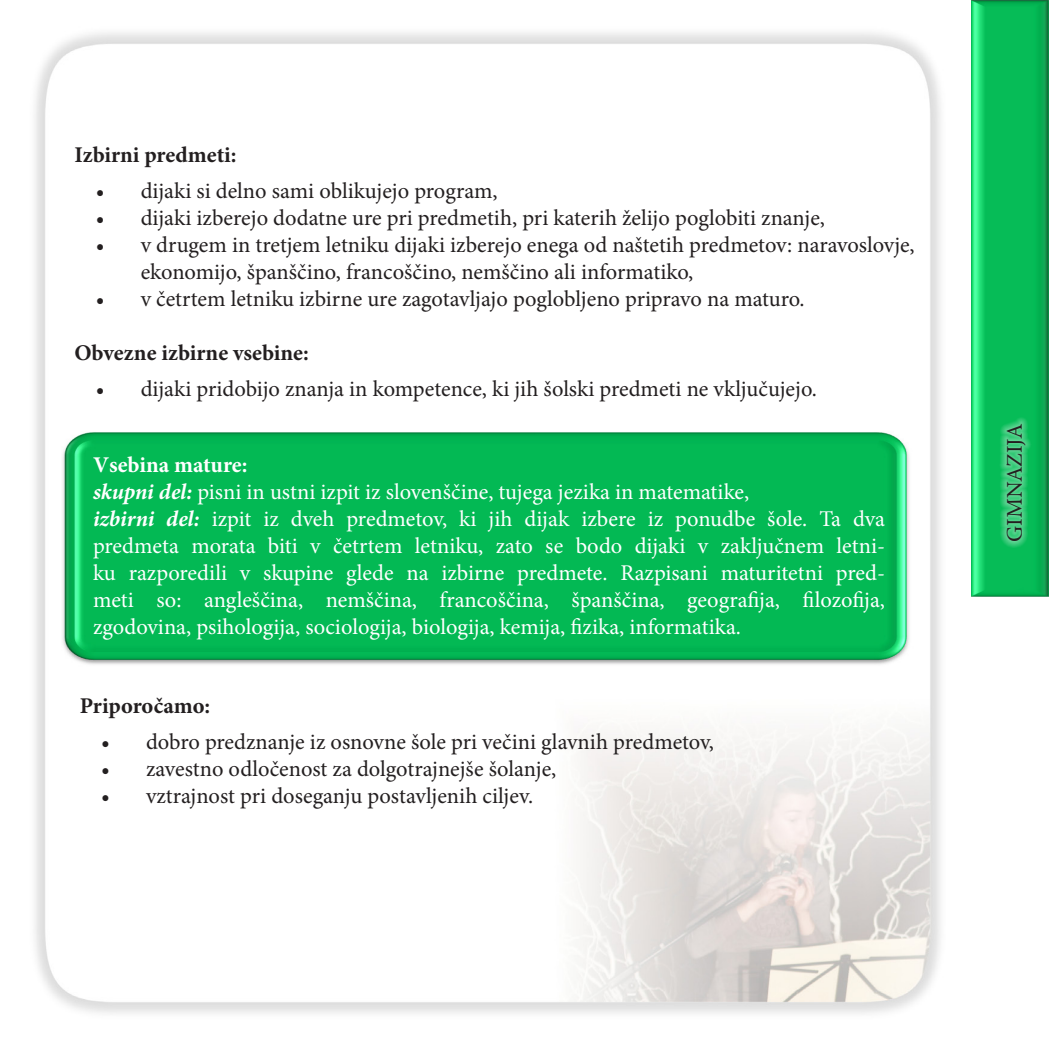
<style>
.page{position:relative;width:1049px;height:1049px;background:#fff}
.page>*{position:absolute;margin:0;border:0;box-sizing:border-box;transform-origin:0 0}
.t1{font:22.5px/27px "Minion Pro";color:#231f20}
.t2{font:22.5px/27px "Minion Pro";color:#fff;text-align:justify}
.t3{font:700 22.5px "Minion Pro";color:#231f20}
.t4{font:700 22.5px "Minion Pro";color:#fff}
.s1{font-weight:700;font-style:italic}
</style>
<div class="page">
<img style="left:35px;top:32px;width:906px;height:982px">
<img style="left:61px;top:428px;width:854px;height:241px">
<img style="left:971px;top:0;width:77px;height:596px">
<div style="left:999px;top:417px;width:32px;height:130px;background:#fff;opacity:.75"></div>
<p class="t3" style="left:74px;top:139px;width:164px">Izbirni predmeti:</p>
<p class="t1" style="left:96px;top:177px;width:403px">• dijaki si delno sami oblikujejo program,</p>
<p class="t1" style="left:96px;top:204px;width:731px">• dijaki izberejo dodatne ure pri predmetih, pri katerih želijo poglobiti znanje,</p>
<p class="t1" style="left:141px;top:231px;width:775px;text-indent:-45px">• v drugem in tretjem letniku dijaki izberejo enega od naštetih predmetov: naravoslovje, ekonomijo, španščino, francoščino, nemščino ali informatiko,</p>
<p class="t1" style="left:96px;top:285px;width:710px">• v četrtem letniku izbirne ure zagotavljajo poglobljeno pripravo na maturo.</p>
<p class="t3" style="left:74px;top:337px;width:236px">Obvezne izbirne vsebine:</p>
<p class="t1" style="left:96px;top:375px;width:723px">• dijaki pridobijo znanja in kompetence, ki jih šolski predmeti ne vključujejo.</p>
<p class="t4" style="left:93px;top:449px;width:156px">Vsebina mature:</p>
<p class="t2" style="left:93px;top:478px;width:658px"><span class="s1">skupni del:</span> pisni in ustni izpit iz slovenščine, tujega jezika in matematike,</p>
<p class="t2" style="left:93px;top:505px;width:794px"><span class="s1">izbirni del:</span> izpit iz dveh predmetov, ki jih dijak izbere iz ponudbe šole. Ta dva predmeta morata biti v četrtem letniku, zato se bodo dijaki v zaključnem letni&shy;ku razporedili v skupine glede na izbirne predmete. Razpisani maturitetni pred&shy;meti so: angleščina, nemščina, francoščina, španščina, geografija, filozofija, zgodovina, psihologija, sociologija, biologija, kemija, fizika, informatika.</p>
<p class="t3" style="left:80px;top:690px;width:132px">Priporočamo:</p>
<p class="t1" style="left:101px;top:728px;width:614px">• dobro predznanje iz osnovne šole pri večini glavnih predmetov,</p>
<p class="t1" style="left:101px;top:755px;width:457px">• zavestno odločenost za dolgotrajnejše šolanje,</p>
<p class="t1" style="left:101px;top:782px;width:434px">• vztrajnost pri doseganju postavljenih ciljev.</p>
<p class="t1" style="left:1001px;top:542px;width:120px;rotate:-90deg">GIMNAZIJA</p>
</div>
